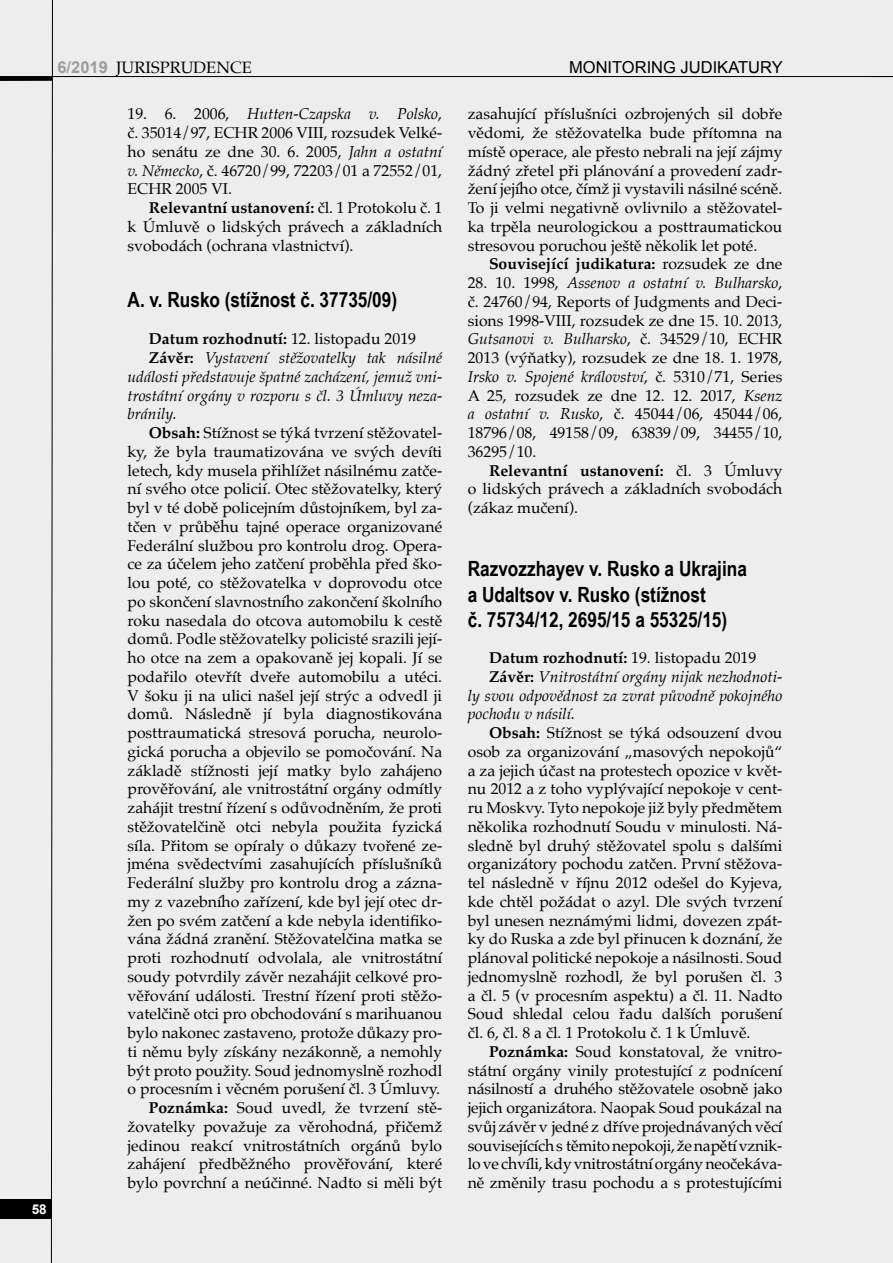
<style>
.page{position:relative;width:893px;height:1263px;background:#ededed}
.page>*{position:absolute;margin:0;border:0;box-sizing:border-box;transform-origin:0 0}
.titulek_14_17{font:700 21px/25.5px "Arial Narrow";color:#000}
.t1{font:16.5px "Arial";color:#000}
.t2{font:16.5px "Palatino";color:#000}
.t3{font:15.75px/18.8px "Palatino";color:#000;text-align:justify}
.t4{font:italic 15.75px/18.8px "Palatino";color:#000;text-align:justify}
.t5{font:700 15.75px "Palatino";color:#000}
.t6{font:700 13.5px "Arial";color:#fff}
.s1{font-family:"Arial";font-weight:700;color:#9d9d9c}
.s2{font-style:italic}
.s3{font-weight:700}
.s4{font-weight:400}
.s5{font-weight:700;font-style:normal}
</style>
<div class="page">
<svg style="left:51px;top:0;width:2px;height:1263px;background:#757575"></svg>
<hr style="left:0;top:76px;width:893px;height:1px;background:#000">
<svg style="left:0;top:77px;width:52px;height:4px"></svg>
<div style="left:0;top:1199px;width:51px;height:19px;background:#000"></div>
<p class="t2" style="left:57px;top:54px;width:196px"><span class="s1">6/2019</span> JURISPRUDENCE</p>
<p class="t1" style="left:569px;top:57px;width:215px">MONITORING JUDIKATURY</p>
<p class="t6" style="left:32px;top:1200px;width:17px">58</p>
<p class="t3" style="left:128px;top:104px;width:316px">19. 6. 2006, <span class="s2">Hutten-Czapska v. Polsko</span>, č. 35014/97, ECHR 2006 VIII, rozsudek Velké&shy;ho senátu ze dne 30. 6. 2005, <span class="s2">Jahn a ostatní v. Německo</span>, č. 46720/99, 72203/01 a 72552/01, ECHR 2005 VI.</p>
<p class="t3" style="left:128px;top:198px;width:316px;text-indent:21px"><span class="s3">Relevantní ustanovení:</span> čl. 1 Protokolu č. 1 k Úmluvě o lidských právech a základních svobodách (ochrana vlastnictví).</p>
<p class="titulek_14_17" style="left:128px;top:286px;width:271px">A. v. Rusko (stížnost č. 37735/09)</p>
<p class="t5" style="left:149px;top:325px;width:269px">Datum rozhodnutí: <span class="s4">12. listopadu 2019</span></p>
<p class="t4" style="left:128px;top:348px;width:316px;text-indent:21px"><span class="s5">Závěr:</span> Vystavení stěžovatelky tak násilné události představuje špatné zacházení, jemuž vni&shy;trostátní orgány v rozporu s čl. 3 Úmluvy neza&shy;bránily.</p>
<p class="t3" style="left:128px;top:423px;width:316px;text-indent:21px"><span class="s3">Obsah:</span> Stížnost se týká tvrzení stěžovatel&shy;ky, že byla traumatizována ve svých devíti letech, kdy musela přihlížet násilnému zatče&shy;ní svého otce policií. Otec stěžovatelky, který byl v té době policejním důstojníkem, byl za&shy;tčen v průběhu tajné operace organizované Federální službou pro kontrolu drog. Opera&shy;ce za účelem jeho zatčení proběhla před ško&shy;lou poté, co stěžovatelka v doprovodu otce po skončení slavnostního zakončení školního roku nasedala do otcova automobilu k cestě domů. Podle stěžovatelky policisté srazili její&shy;ho otce na zem a opakovaně jej kopali. Jí se podařilo otevřít dveře automobilu a utéci.<br>V šoku ji na ulici našel její strýc a odvedl ji domů. Následně jí byla diagnostikována posttraumatická stresová porucha, neurolo&shy;gická porucha a objevilo se pomočování. Na základě stížnosti její matky bylo zahájeno prověřování, ale vnitrostátní orgány odmítly zahájit trestní řízení s odůvodněním, že proti stěžovatelčině otci nebyla použita fyzická síla. Přitom se opíraly o důkazy tvořené ze&shy;jména svědectvími zasahujících příslušníků Federální služby pro kontrolu drog a zázna&shy;my z vazebního zařízení, kde byl její otec dr&shy;žen po svém zatčení a kde nebyla identifiko&shy;vána žádná zranění. Stěžovatelčina matka se proti rozhodnutí odvolala, ale vnitrostátní soudy potvrdily závěr nezahájit celkové pro&shy;věřování události. Trestní řízení proti stěžo&shy;vatelčině otci pro obchodování s marihuanou bylo nakonec zastaveno, protože důkazy pro&shy;ti němu byly získány nezákonně, a nemohly být proto použity. Soud jednomyslně rozhodl o procesním i věcném porušení čl. 3 Úmluvy.</p>
<p class="t3" style="left:128px;top:1098px;width:316px;text-indent:21px"><span class="s3">Poznámka:</span> Soud uvedl, že tvrzení stě&shy;žovatelky považuje za věrohodná, přičemž jedinou reakcí vnitrostátních orgánů bylo zahájení předběžného prověřování, které bylo povrchní a neúčinné. Nadto si měli být</p>
<p class="t3" style="left:468px;top:104px;width:316px">zasahující příslušníci ozbrojených sil dobře vědomi, že stěžovatelka bude přítomna na místě operace, ale přesto nebrali na její zájmy žádný zřetel při plánování a provedení zadr&shy;žení jejího otce, čímž ji vystavili násilné scéně.<br>To ji velmi negativně ovlivnilo a stěžovatel&shy;ka trpěla neurologickou a posttraumatickou stresovou poruchou ještě několik let poté.</p>
<p class="t5" style="left:489px;top:250px;width:295px">Související judikatura: <span class="s4">rozsudek ze dne</span></p>
<p class="t3" style="left:468px;top:273px;width:316px">28. 10. 1998, <span class="s2">Assenov a ostatní v. Bulharsko</span>, č. 24760/94, Reports of Judgments and Deci&shy;sions 1998-VIII, rozsudek ze dne 15. 10. 2013, <span class="s2">Gutsanovi v. Bulharsko</span>, č. 34529/10, ECHR 2013 (výňatky), rozsudek ze dne 18. 1. 1978, <span class="s2">Irsko v. Spojené království</span>, č. 5310/71, Series A 25, rozsudek ze dne 12. 12. 2017, <span class="s2">Ksenz a ostatní v. Rusko</span>, č. 45044/06, 45044/06, 18796/08, 49158/09, 63839/09, 34455/10, 36295/10.</p>
<p class="t3" style="left:468px;top:461px;width:316px;text-indent:21px"><span class="s3">Relevantní ustanovení:</span> čl. 3 Úmluvy o lidských právech a základních svobodách (zákaz mučení).</p>
<p class="titulek_14_17" style="left:468px;top:555px;width:281px">Razvozzhayev v. Rusko a Ukrajina a Udaltsov v. Rusko (stížnost<br>č. 75734/12, 2695/15 a 55325/15)</p>
<p class="t5" style="left:489px;top:644px;width:269px">Datum rozhodnutí: <span class="s4">19. listopadu 2019</span></p>
<p class="t4" style="left:468px;top:667px;width:316px;text-indent:21px"><span class="s5">Závěr:</span> Vnitrostátní orgány nijak nezhodnoti&shy;ly svou odpovědnost za zvrat původně pokojného pochodu v násilí.</p>
<p class="t3" style="left:468px;top:723px;width:316px;text-indent:21px"><span class="s3">Obsah:</span> Stížnost se týká odsouzení dvou osob za organizování „masových nepokojů“ a za jejich účast na protestech opozice v květ&shy;nu 2012 a z toho vyplývající nepokoje v cent&shy;ru Moskvy. Tyto nepokoje již byly předmětem několika rozhodnutí Soudu v minulosti. Ná&shy;sledně byl druhý stěžovatel spolu s dalšími organizátory pochodu zatčen. První stěžova&shy;tel následně v říjnu 2012 odešel do Kyjeva, kde chtěl požádat o azyl. Dle svých tvrzení byl unesen neznámými lidmi, dovezen zpát&shy;ky do Ruska a zde byl přinucen k doznání, že plánoval politické nepokoje a násilnosti. Soud jednomyslně rozhodl, že byl porušen čl. 3 a čl. 5 (v procesním aspektu) a čl. 11. Nadto Soud shledal celou řadu dalších porušení čl. 6, čl. 8 a čl. 1 Protokolu č. 1 k Úmluvě.</p>
<p class="t3" style="left:468px;top:1042px;width:316px;text-indent:21px"><span class="s3">Poznámka:</span> Soud konstatoval, že vnitro&shy;státní orgány vinily protestující z podnícení násilností a druhého stěžovatele osobně jako jejich organizátora. Naopak Soud poukázal na svůj závěr v jedné z dříve projednávaných věcí souvisejících s těmito nepokoji, že napětí vznik&shy;lo ve chvíli, kdy vnitrostátní orgány neočekáva&shy;ně změnily trasu pochodu a s protestujícími</p>
</div>
